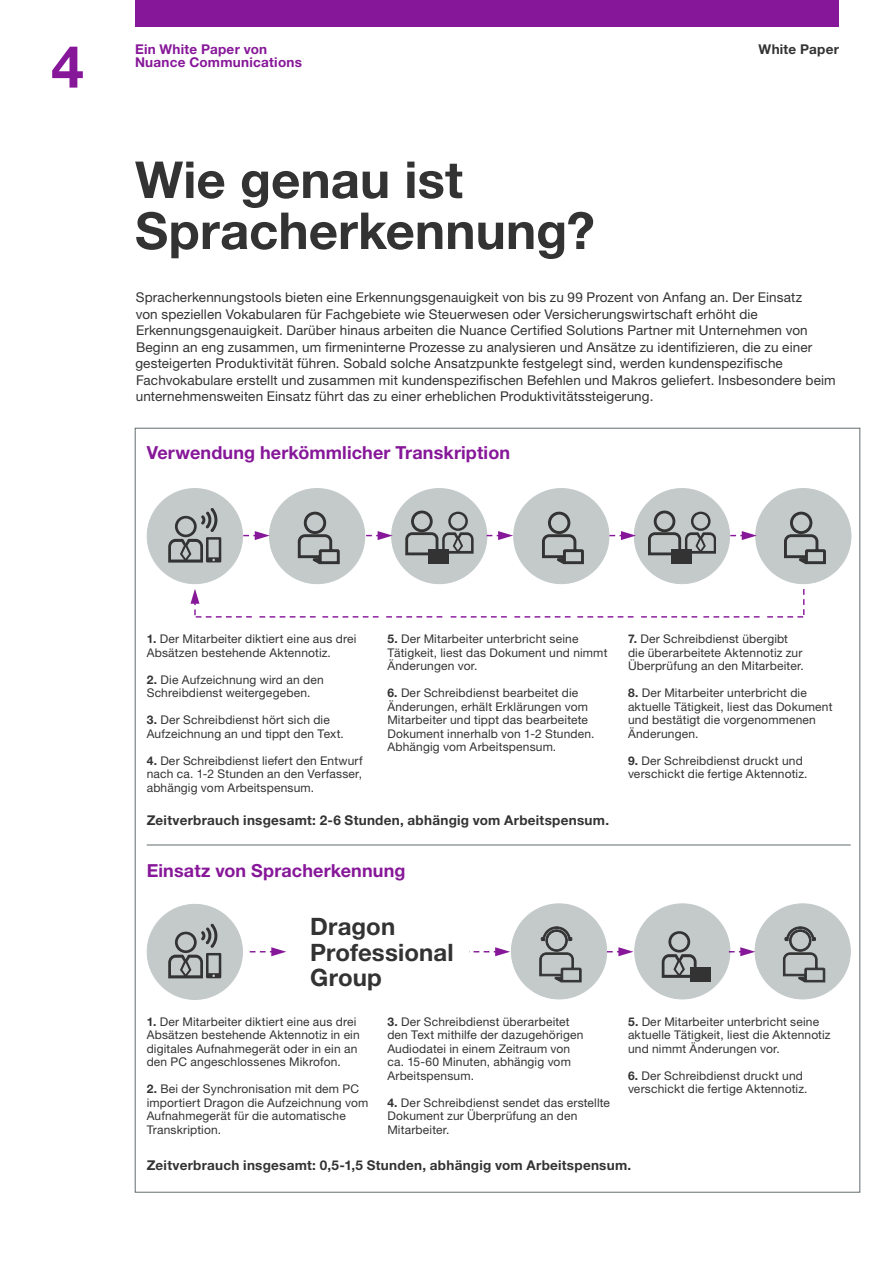
<style>
.page{position:relative;width:893px;height:1263px;background:#fff}
.page>*{position:absolute;margin:0;border:0;box-sizing:border-box;transform-origin:0 0}
.t1{font:700 58.5px "Helvetica Neue LT Pro";color:#871799}
.t2{font:700 51px/51px "Helvetica Neue LT Pro";color:#333}
.t3{font:700 24px/25.5px "Helvetica Neue LT Pro";letter-spacing:.005em;color:#333}
.t4{font:700 18px "Helvetica Neue LT Pro";letter-spacing:.005em;color:#871799}
.t5{font:13.5px/16.5px "Helvetica Neue LT Pro";letter-spacing:.01em;color:#333}
.t6{font:700 13.5px "Helvetica Neue LT Pro";letter-spacing:.02em;color:#333}
.t7{font:700 13.5px/13.5px "Helvetica Neue LT Pro";letter-spacing:.02em;color:#871799}
.t8{font:12px/13.5px "Helvetica Neue LT Pro";letter-spacing:.015em;color:#333}
.s1{font-weight:700}
</style>
<div class="page">
<div style="left:135px;top:0;width:704px;height:27px;background:#871799"></div>
<hr style="left:147px;top:845px;width:704px;height:1px;background:#626d6f">
<div style="left:147px;top:488px;width:95px;height:96px;background:#c4caca;border-radius:50%"></div>
<svg style="left:168px;top:508px;width:53px;height:54px"></svg>
<div style="left:269px;top:488px;width:96px;height:96px;background:#c4caca;border-radius:50%"></div>
<svg style="left:297px;top:511px;width:43px;height:54px"></svg>
<div style="left:392px;top:488px;width:95px;height:96px;background:#c4caca;border-radius:50%"></div>
<div style="left:429px;top:549px;width:20px;height:14px;background:#333"></div>
<svg style="left:405px;top:510px;width:68px;height:46px"></svg>
<div style="left:514px;top:488px;width:95px;height:96px;background:#c4caca;border-radius:50%"></div>
<svg style="left:542px;top:511px;width:42px;height:54px"></svg>
<div style="left:634px;top:488px;width:96px;height:96px;background:#c4caca;border-radius:50%"></div>
<div style="left:671px;top:549px;width:21px;height:14px;background:#333"></div>
<svg style="left:648px;top:510px;width:68px;height:46px"></svg>
<div style="left:756px;top:488px;width:95px;height:96px;background:#c4caca;border-radius:50%"></div>
<svg style="left:784px;top:511px;width:42px;height:54px"></svg>
<svg style="left:243px;top:531px;width:27px;height:9px"></svg>
<svg style="left:366px;top:531px;width:27px;height:9px"></svg>
<svg style="left:487px;top:531px;width:26px;height:9px"></svg>
<svg style="left:609px;top:531px;width:27px;height:9px"></svg>
<svg style="left:730px;top:531px;width:27px;height:9px"></svg>
<svg style="left:190px;top:589px;width:62px;height:29px"></svg>
<svg style="left:259px;top:616px;width:120px;height:2px"></svg>
<svg style="left:386px;top:616px;width:56px;height:2px"></svg>
<svg style="left:450px;top:616px;width:57px;height:2px"></svg>
<svg style="left:514px;top:616px;width:119px;height:2px"></svg>
<svg style="left:641px;top:616px;width:119px;height:2px"></svg>
<svg style="left:767px;top:589px;width:38px;height:29px"></svg>
<div style="left:147px;top:904px;width:95px;height:95px;background:#c4caca;border-radius:50%"></div>
<svg style="left:168px;top:924px;width:53px;height:54px"></svg>
<div style="left:635px;top:904px;width:95px;height:95px;background:#c4caca;border-radius:50%"></div>
<svg style="left:662px;top:931px;width:34px;height:47px"></svg>
<div style="left:511px;top:904px;width:96px;height:95px;background:#c4caca;border-radius:50%"></div>
<svg style="left:539px;top:926px;width:43px;height:57px"></svg>
<div style="left:755px;top:904px;width:95px;height:95px;background:#c4caca;border-radius:50%"></div>
<svg style="left:782px;top:926px;width:44px;height:57px"></svg>
<div style="left:690px;top:967px;width:21px;height:15px;background:#333"></div>
<svg style="left:473px;top:947px;width:37px;height:9px"></svg>
<svg style="left:607px;top:947px;width:26px;height:9px"></svg>
<svg style="left:729px;top:947px;width:26px;height:9px"></svg>
<svg style="left:249px;top:947px;width:37px;height:9px"></svg>
<h1 class="t1" style="left:51px;top:31px;width:34px">4</h1>
<p class="t7" style="left:135px;top:42px;width:168px">Ein White Paper von<br>Nuance Communications</p>
<p class="t6" style="left:759px;top:41px;width:82px">White Paper</p>
<h2 class="t2" style="left:135px;top:153px;width:461px">Wie genau ist<br>Spracherkennung?</h2>
<p class="t5" style="left:135px;top:289px;width:702px">Spracherkennungstools bieten eine Erkennungsgenauigkeit von bis zu 99 Prozent von Anfang an. Der Einsatz<br>von speziellen Vokabularen für Fachgebiete wie Steuerwesen oder Versicherungswirtschaft erhöht die Erkennungsgenauigkeit. Darüber hinaus arbeiten die Nuance Certified Solutions Partner mit Unternehmen von Beginn an eng zusammen, um firmeninterne Prozesse zu analysieren und Ansätze zu identifizieren, die zu einer gesteigerten Produktivität führen. Sobald solche Ansatzpunkte festgelegt sind, werden kundenspezifische Fachvokabulare erstellt und zusammen mit kundenspezifischen Befehlen und Makros geliefert. Insbesondere beim unternehmensweiten Einsatz führt das zu einer erheblichen Produktivitätssteigerung.</p>
<h3 class="t4" style="left:147px;top:441px;width:365px">Verwendung herkömmlicher Transkription</h3>
<p class="t8" style="left:147px;top:632px;width:211px"><span class="s1">1.</span> Der Mitarbeiter diktiert eine aus drei<br>Absätzen bestehende Aktennotiz.</p>
<p class="t8" style="left:147px;top:673px;width:178px"><span class="s1">2.</span> Die Aufzeichnung wird an den<br>Schreibdienst weitergegeben.</p>
<p class="t8" style="left:147px;top:713px;width:199px"><span class="s1">3.</span> Der Schreibdienst hört sich die<br>Aufzeichnung an und tippt den Text.</p>
<p class="t8" style="left:147px;top:754px;width:217px;text-align:justify"><span class="s1">4.</span> Der Schreibdienst liefert den Entwurf nach ca. 1-2 Stunden an den Verfasser, abhängig vom Arbeitspensum.</p>
<p class="t8" style="left:387px;top:632px;width:222px"><span class="s1">5.</span> Der Mitarbeiter unterbricht seine<br>Tätigkeit, liest das Dokument und nimmt<br>Änderungen vor.</p>
<p class="t8" style="left:387px;top:686px;width:209px"><span class="s1">6.</span> Der Schreibdienst bearbeitet die Änderungen, erhält Erklärungen vom Mitarbeiter und tippt das bearbeitete Dokument innerhalb von 1-2 Stunden.<br>Abhängig vom Arbeitspensum.</p>
<p class="t6" style="left:147px;top:811px;width:464px">Zeitverbrauch insgesamt: 2-6 Stunden, abhängig vom Arbeitspensum.</p>
<h3 class="t4" style="left:147px;top:860px;width:260px">Einsatz von Spracherkennung</h3>
<h3 class="t3" style="left:310px;top:913px;width:145px">Dragon<br>Professional<br>Group</h3>
<p class="t8" style="left:147px;top:1014px;width:215px"><span class="s1">1.</span> Der Mitarbeiter diktiert eine aus drei Absätzen bestehende Aktennotiz in ein digitales Aufnahmegerät oder in ein an den PC angeschlossenes Mikrofon.</p>
<p class="t8" style="left:147px;top:1082px;width:223px"><span class="s1">2.</span> Bei der Synchronisation mit dem PC importiert Dragon die Aufzeichnung vom<br>Aufnahmegerät für die automatische<br>Transkription.</p>
<p class="t8" style="left:387px;top:1014px;width:198px"><span class="s1">3.</span> Der Schreibdienst überarbeitet den Text mithilfe der dazugehörigen<br>Audiodatei in einem Zeitraum von ca. 15-60 Minuten, abhängig vom<br>Arbeitspensum.</p>
<p class="t8" style="left:387px;top:1095px;width:224px"><span class="s1">4.</span> Der Schreibdienst sendet das erstellte<br>Dokument zur Überprüfung an den<br>Mitarbeiter.</p>
<p class="t8" style="left:628px;top:632px;width:177px"><span class="s1">7.</span> Der Schreibdienst übergibt die überarbeitete Aktennotiz zur<br>Überprüfung an den Mitarbeiter.</p>
<p class="t8" style="left:628px;top:686px;width:206px"><span class="s1">8.</span> Der Mitarbeiter unterbricht die aktuelle Tätigkeit, liest das Dokument und bestätigt die vorgenommenen<br>Änderungen.</p>
<p class="t8" style="left:628px;top:754px;width:181px"><span class="s1">9.</span> Der Schreibdienst druckt und verschickt die fertige Aktennotiz.</p>
<p class="t8" style="left:628px;top:1014px;width:204px"><span class="s1">5.</span> Der Mitarbeiter unterbricht seine aktuelle Tätigkeit, liest die Aktennotiz und nimmt Änderungen vor.</p>
<p class="t8" style="left:628px;top:1068px;width:181px"><span class="s1">6.</span> Der Schreibdienst druckt und verschickt die fertige Aktennotiz.</p>
<p class="t6" style="left:147px;top:1157px;width:486px">Zeitverbrauch insgesamt: 0,5-1,5 Stunden, abhängig vom Arbeitspensum.</p>
</div>
